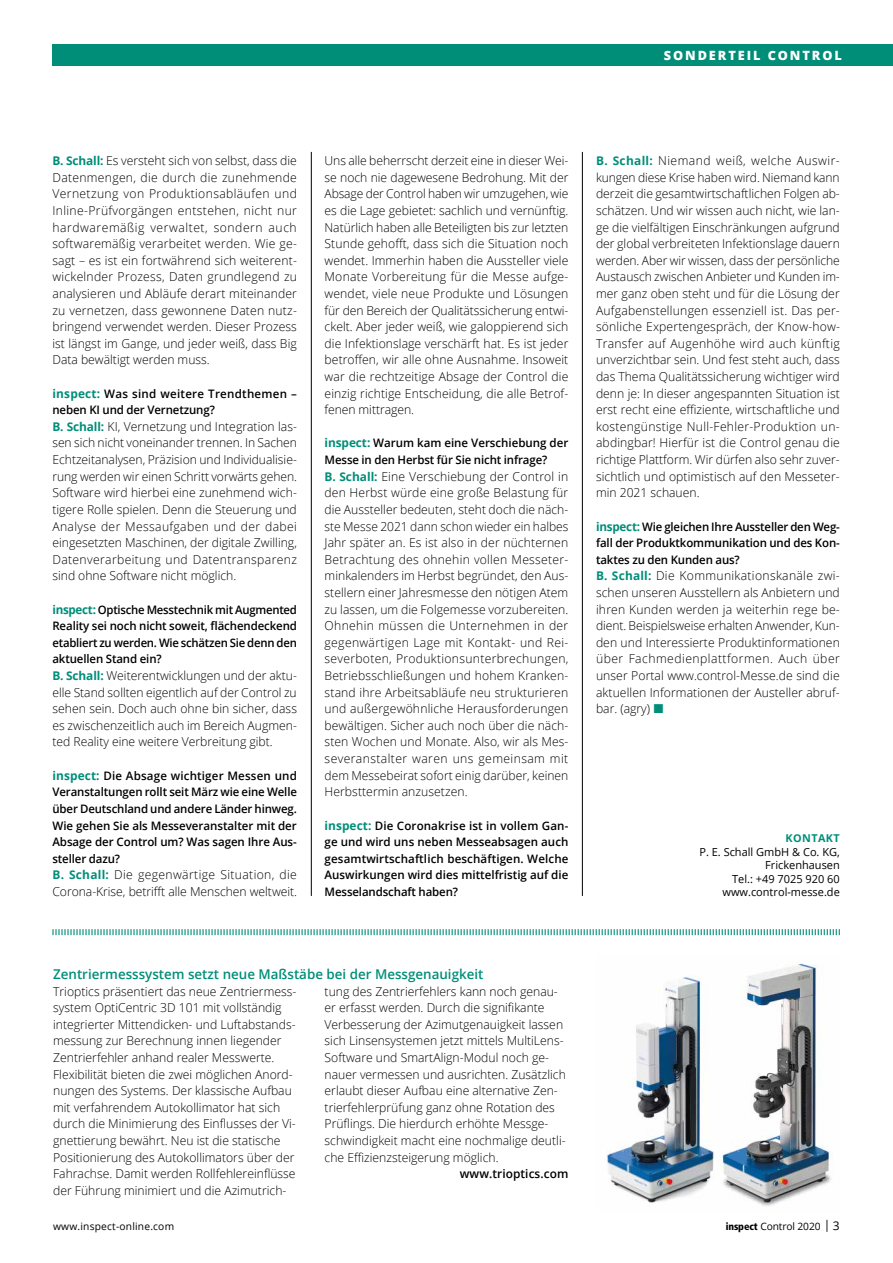
<style>
.page{position:relative;width:893px;height:1263px;background:#fff}
.page>*{position:absolute;margin:0;border:0;box-sizing:border-box;transform-origin:0 0}
.t1{font:600 13.5px "Open Sans";color:#008e79}
.t2{font:800 12.75px "Open Sans";letter-spacing:.15em;color:#fff}
.t3{font:300 12.3px/16.6px "Open Sans";color:#000;text-align:justify}
.t4{font:600 12px "Open Sans";letter-spacing:.005em;color:#000}
.t5{font:600 11.7px/16.6px "Open Sans";letter-spacing:-.01em;color:#000;text-align:justify}
.t6{font:600 11.7px/16.6px "Open Sans";letter-spacing:.02em;color:#000}
.t7{font:11.1px/13.5px "Open Sans";color:#000;text-align:right}
.t8{font:700 10.8px "Open Sans";letter-spacing:.04em;color:#008e79}
.t9{font:10.2px "Open Sans";letter-spacing:.02em;color:#000}
.t10{font:10.2px "Open Sans";letter-spacing:-.01em;color:#000}
.s1{font-weight:700;font-size:12px;color:#008e79}
.s2{font-family:"Frutiger LT Com";font-weight:900;font-stretch:condensed}
.s3{font-size:12px}
</style>
<div class="page">
<svg style="left:52px;top:929px;width:788px;height:7px"></svg>
<img style="left:606px;top:963px;width:227px;height:243px">
<div style="left:52px;top:44px;width:841px;height:21px;background:#008e79"></div>
<hr style="left:582px;top:152px;width:1px;height:744px;background:#000">
<hr style="left:311px;top:152px;width:1px;height:744px;background:#000">
<p class="t2" style="left:664px;top:46px;width:180px">SONDERTEIL CONTROL</p>
<p class="t3" style="left:52px;top:152px;width:246px"><span class="s1">B. Schall:</span> Es versteht sich von selbst, dass die Datenmengen, die durch die zunehmende Vernetzung von Produktionsabläufen und Inline-Prüfvorgängen entstehen, nicht nur hardwaremäßig verwaltet, sondern auch softwaremäßig verarbeitet werden. Wie ge&shy;sagt – es ist ein fortwährend sich weiterent&shy;wickelnder Prozess, Daten grundlegend zu analysieren und Abläufe derart miteinander zu vernetzen, dass gewonnene Daten nutz&shy;bringend verwendet werden. Dieser Prozess ist längst im Gange, und jeder weiß, dass Big Data bewältigt werden muss.</p>
<p class="t6" style="left:52px;top:385px;width:246px"><span class="s1">inspect:</span> Was sind weitere Trendthemen – neben KI und der Vernetzung?</p>
<p class="t3" style="left:52px;top:418px;width:246px"><span class="s1">B. Schall:</span> KI, Vernetzung und Integration las&shy;sen sich nicht voneinander trennen. In Sachen Echtzeitanalysen, Präzision und Individualisie&shy;rung werden wir einen Schritt vorwärts gehen.<br>Software wird hierbei eine zunehmend wich&shy;tigere Rolle spielen. Denn die Steuerung und Analyse der Messaufgaben und der dabei eingesetzten Maschinen, der digitale Zwilling, Datenverarbeitung und Datentransparenz sind ohne Software nicht möglich.</p>
<p class="t5" style="left:52px;top:601px;width:246px"><span class="s1">inspect:</span> Optische Messtechnik mit Augmented Reality sei noch nicht soweit, flächendeckend etabliert zu werden. Wie schätzen Sie denn den aktuellen Stand ein?</p>
<p class="t3" style="left:52px;top:667px;width:246px"><span class="s1">B. Schall:</span> Weiterentwicklungen und der aktu&shy;elle Stand sollten eigentlich auf der Control zu sehen sein. Doch auch ohne bin sicher, dass es zwischenzeitlich auch im Bereich Augmen&shy;ted Reality eine weitere Verbreitung gibt.</p>
<p class="t5" style="left:52px;top:767px;width:246px"><span class="s1">inspect:</span> Die Absage wichtiger Messen und Veranstaltungen rollt seit März wie eine Welle über Deutschland und andere Länder hinweg.<br>Wie gehen Sie als Messeveranstalter mit der Absage der Control um? Was sagen Ihre Aus&shy;steller dazu?</p>
<p class="t3" style="left:52px;top:866px;width:246px"><span class="s1">B. Schall:</span> Die gegenwärtige Situation, die<br>Corona-Krise, betrifft alle Menschen weltweit.</p>
<p class="t3" style="left:325px;top:152px;width:245px">Uns alle beherrscht derzeit eine in dieser Wei&shy;se noch nie dagewesene Bedrohung. Mit der Absage der Control haben wir umzugehen, wie es die Lage gebietet: sachlich und vernünftig.<br>Natürlich haben alle Beteiligten bis zur letzten Stunde gehofft, dass sich die Situation noch wendet. Immerhin haben die Aussteller viele Monate Vorbereitung für die Messe aufge&shy;wendet, viele neue Produkte und Lösungen für den Bereich der Qualitätssicherung entwi&shy;ckelt. Aber jeder weiß, wie galoppierend sich die Infektionslage verschärft hat. Es ist jeder betroffen, wir alle ohne Ausnahme. Insoweit war die rechtzeitige Absage der Control die einzig richtige Entscheidung, die alle Betrof&shy;fenen mittragen.</p>
<p class="t5" style="left:325px;top:435px;width:245px"><span class="s1">inspect:</span> Warum kam eine Verschiebung der<br>Messe in den Herbst für Sie nicht infrage?</p>
<p class="t3" style="left:325px;top:468px;width:245px"><span class="s1">B. Schall:</span> Eine Verschiebung der Control in den Herbst würde eine große Belastung für die Aussteller bedeuten, steht doch die näch&shy;ste Messe 2021 dann schon wieder ein halbes Jahr später an. Es ist also in der nüchternen Betrachtung des ohnehin vollen Messeter&shy;minkalenders im Herbst begründet, den Aus&shy;stellern einer Jahresmesse den nötigen Atem zu lassen, um die Folgemesse vorzubereiten.<br>Ohnehin müssen die Unternehmen in der gegenwärtigen Lage mit Kontakt- und Rei&shy;severboten, Produktionsunterbrechungen, Betriebsschließungen und hohem Kranken&shy;stand ihre Arbeitsabläufe neu strukturieren und außergewöhnliche Herausforderungen bewältigen. Sicher auch noch über die näch&shy;sten Wochen und Monate. Also, wir als Mes&shy;severanstalter waren uns gemeinsam mit dem Messebeirat sofort einig darüber, keinen Herbsttermin anzusetzen.</p>
<p class="t5" style="left:325px;top:817px;width:245px"><span class="s1">inspect:</span> Die Coronakrise ist in vollem Gan&shy;ge und wird uns neben Messeabsagen auch gesamtwirtschaftlich beschäftigen. Welche Auswirkungen wird dies mittelfristig auf die Messelandschaft haben?</p>
<p class="t3" style="left:596px;top:152px;width:245px"><span class="s1">B. Schall:</span> Niemand weiß, welche Auswir&shy;kungen diese Krise haben wird. Niemand kann derzeit die gesamtwirtschaftlichen Folgen ab&shy;schätzen. Und wir wissen auch nicht, wie lan&shy;ge die vielfältigen Einschränkungen aufgrund der global verbreiteten Infektionslage dauern werden. Aber wir wissen, dass der persönliche Austausch zwischen Anbieter und Kunden im&shy;mer ganz oben steht und für die Lösung der Aufgabenstellungen essenziell ist. Das per&shy;sönliche Expertengespräch, der Know-how-Transfer auf Augenhöhe wird auch künftig unverzichtbar sein. Und fest steht auch, dass das Thema Qualitätssicherung wichtiger wird denn je: In dieser angespannten Situation ist erst recht eine effiziente, wirtschaftliche und kostengünstige Null-Fehler-Produktion un&shy;abdingbar! Hierfür ist die Control genau die richtige Plattform. Wir dürfen also sehr zuver&shy;sichtlich und optimistisch auf den Messeter&shy;min 2021 schauen.</p>
<p class="t5" style="left:596px;top:518px;width:245px"><span class="s1">inspect:</span> Wie gleichen Ihre Aussteller den Weg&shy;fall der Produktkommunikation und des Kon&shy;taktes zu den Kunden aus?</p>
<p class="t3" style="left:596px;top:567px;width:245px"><span class="s1">B. Schall:</span> Die Kommunikationskanäle zwi&shy;schen unseren Ausstellern als Anbietern und ihren Kunden werden ja weiterhin rege be&shy;dient. Beispielsweise erhalten Anwender, Kun&shy;den und Interessierte Produktinformationen über Fachmedienplattformen. Auch über unser Portal www.control-Messe.de sind die aktuellen Informationen der Austeller abruf&shy;bar. (agry)</p>
<p class="t8" style="left:785px;top:830px;width:56px">KONTAKT</p>
<p class="t7" style="left:699px;top:844px;width:142px">P. E. Schall GmbH &amp; Co. KG,<br>Frickenhausen<br>Tel.: +49 7025 920 60 www.control-messe.de</p>
<p class="t1" style="left:53px;top:965px;width:432px">Zentriermesssystem setzt neue Maßstäbe bei der Messgenauigkeit</p>
<p class="t3" style="left:53px;top:982px;width:245px;text-align:left">Trioptics präsentiert das neue Zentriermess&shy;system OptiCentric 3D 101 mit vollständig integrierter Mittendicken- und Luftabstands&shy;messung zur Berechnung innen liegender Zentrierfehler anhand realer Messwerte.<br>Flexibilität bieten die zwei möglichen Anord&shy;nungen des Systems. Der klassische Aufbau mit verfahrendem Autokollimator hat sich durch die Minimierung des Einflusses der Vi&shy;gnettierung bewährt. Neu ist die statische Positionierung des Autokollimators über der Fahrachse. Damit werden Rollfehlereinflüsse der Führung minimiert und die Azimutrich-</p>
<p class="t3" style="left:325px;top:982px;width:243px;text-align:left">tung des Zentrierfehlers kann noch genau&shy;er erfasst werden. Durch die signifikante Verbesserung der Azimutgenauigkeit lassen sich Linsensystemen jetzt mittels MultiLens-Software und SmartAlign-Modul noch ge&shy;nauer vermessen und ausrichten. Zusätzlich erlaubt dieser Aufbau eine alternative Zen&shy;trierfehlerprüfung ganz ohne Rotation des Prüflings. Die hierdurch erhöhte Messge&shy;schwindigkeit macht eine nochmalige deutli&shy;che Effizienzsteigerung möglich.</p>
<p class="t4" style="left:460px;top:1165px;width:110px">www.trioptics.com</p>
<p class="t9" style="left:53px;top:1219px;width:123px">www.inspect-online.com</p>
<p class="t10" style="left:726px;top:1219px;width:116px"><span class="s2">inspect</span> Control 2020 <span class="s3">| 3</span></p>
</div>
